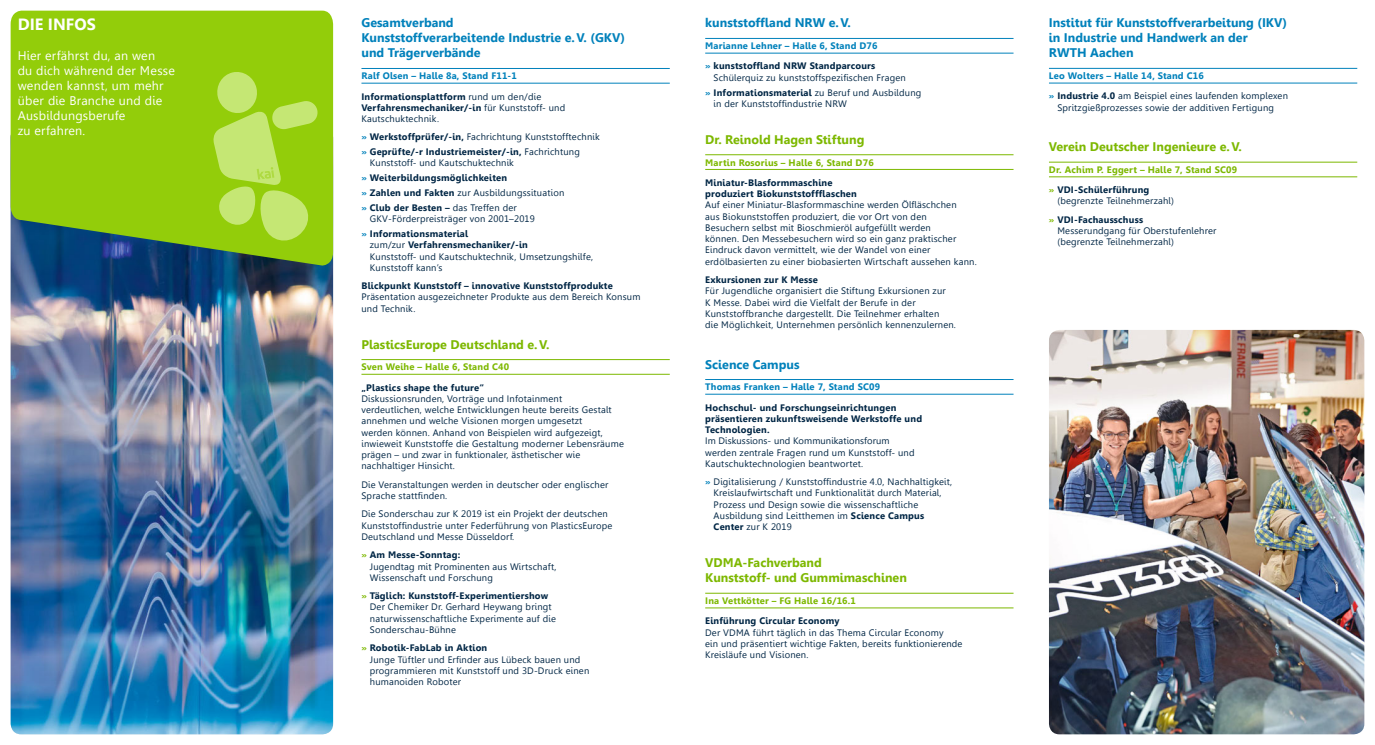
<style>
.page{position:relative;width:1375px;height:745px;background:#fff}
.page>*{position:absolute;margin:0;border:0;box-sizing:border-box;transform-origin:0 0}
.t1{font:700 16.25px "Gisha";color:#fff}
.t2{font:700 12.5px/15px "Gisha";color:#0081bb}
.t3{font:700 12.5px/15px "Gisha";color:#7db800}
.t4{font:12.5px/15px "Gisha";letter-spacing:.02em;color:#fff}
.t5{font:9.38px/11.2px "Gisha";letter-spacing:.02em;color:#002645}
.t6{font:700 9.38px/11.2px "Gisha";letter-spacing:.02em;color:#002645}
.t7{font:700 9.38px/20.1px "Gisha";letter-spacing:.02em;color:#0081bb}
.t8{font:700 9.38px/20.1px "Gisha";letter-spacing:.02em;color:#7db800}
.s1{color:#002645}
.s2{font-weight:400;color:#002645}
.s3{font-weight:700}
.s4{color:#0081bb}
.s5{font-weight:400}
.s6{font-weight:700;color:#0081bb}
.s7{font-weight:700;color:#7db800}
</style>
<div class="page">
<img style="left:11px;top:265px;width:322px;height:468px">
<svg style="left:11px;top:11px;width:322px;height:254px;background:#84bd16"></svg>
<svg style="left:211px;top:70px;width:108px;height:174px;background:#aad83a"></svg>
<hr style="left:705px;top:38px;width:308px;height:1px;background:#0081bb">
<hr style="left:705px;top:53px;width:308px;height:1px;background:#0081bb">
<hr style="left:705px;top:154px;width:308px;height:1px;background:#7db800">
<hr style="left:705px;top:169px;width:308px;height:1px;background:#7db800">
<hr style="left:705px;top:379px;width:308px;height:1px;background:#0081bb">
<hr style="left:705px;top:393px;width:308px;height:1px;background:#0081bb">
<hr style="left:705px;top:592px;width:308px;height:1px;background:#7db800">
<hr style="left:705px;top:607px;width:308px;height:1px;background:#7db800">
<hr style="left:361px;top:68px;width:309px;height:1px;background:#0081bb">
<hr style="left:361px;top:83px;width:309px;height:1px;background:#0081bb">
<hr style="left:361px;top:359px;width:309px;height:1px;background:#7db800">
<hr style="left:361px;top:374px;width:309px;height:1px;background:#7db800">
<img style="left:1049px;top:330px;width:315px;height:403px">
<hr style="left:1049px;top:68px;width:308px;height:1px;background:#0081bb">
<hr style="left:1049px;top:83px;width:308px;height:1px;background:#0081bb">
<hr style="left:1049px;top:162px;width:308px;height:1px;background:#7db800">
<hr style="left:1049px;top:176px;width:308px;height:1px;background:#7db800">
<h1 class="t1" style="left:18px;top:15px;width:80px">DIE INFOS</h1>
<h2 class="t4" style="left:18px;top:48px;width:159px">Hier erfährst du, an wen<br>du dich während der Messe wenden kannst, um mehr über die Branche und die<br>Ausbildungsberufe<br>zu erfahren.</h2>
<h2 class="t2" style="left:361px;top:16px;width:265px">Gesamtverband<br>Kunststoffverarbeitende Industrie e.V. (GKV) und Trägerverbände</h2>
<p class="t7" style="left:361px;top:66px;width:181px">Ralf Olsen – Halle 8a, Stand F11-1<br><span class="s1">Informationsplattform</span> <span class="s2">rund um den/die</span></p>
<p class="t5" style="left:361px;top:102px;width:205px"><span class="s3">Verfahrensmechaniker/-in</span> für Kunststoff- und<br>Kautschuktechnik.</p>
<p class="t6" style="left:361px;top:130px;width:240px;line-height:14.8px"><span class="s4">»</span> Werkstoffprüfer/-in, <span class="s5">Fachrichtung Kunststofftechnik </span><span class="s4">»</span> Geprüfte/-r Industriemeister/-in, <span class="s5">Fachrichtung</span></p>
<p class="t5" style="left:361px;top:156px;width:204px;line-height:14.8px;text-indent:8px">Kunststoff- und Kautschuktechnik<br><span class="s6">»</span> <span class="s3">Weiterbildungsmöglichkeiten<br></span><span class="s6">»</span> <span class="s3">Zahlen und Fakten</span> zur Ausbildungssituation <span class="s6">»</span> <span class="s3">Club der Besten –</span> das Treffen der</p>
<p class="t5" style="left:361px;top:211px;width:175px;line-height:14.8px;text-indent:8px">GKV-Förderpreisträger von 2001–2019 <span class="s6">»</span> <span class="s3">Informationsmaterial</span></p>
<p class="t5" style="left:370px;top:239px;width:225px">zum/zur <span class="s3">Verfahrensmechaniker/-in<br></span>Kunststoff- und Kautschuktechnik, Umsetzungshilfe,<br>Kunststoff kann’s</p>
<p class="t6" style="left:361px;top:280px;width:253px">Blickpunkt Kunststoff – innovative Kunststoffprodukte</p>
<p class="t5" style="left:361px;top:291px;width:280px">Präsentation ausgezeichneter Produkte aus dem Bereich Konsum und Technik.</p>
<h2 class="t3" style="left:361px;top:336px;width:190px">PlasticsEurope Deutschland e.V.</h2>
<p class="t8" style="left:361px;top:357px;width:149px">Sven Weihe – Halle 6, Stand C40</p>
<p class="t6" style="left:361px;top:381px;width:124px">„Plastics shape the future“</p>
<p class="t5" style="left:361px;top:393px;width:264px">Diskussionsrunden, Vorträge und Infotainment verdeutlichen, welche Entwicklungen heute bereits Gestalt annehmen und welche Visionen morgen umgesetzt<br>werden können. Anhand von Beispielen wird aufgezeigt, inwieweit Kunststoffe die Gestaltung moderner Lebensräume prägen – und zwar in funktionaler, ästhetischer wie nachhaltiger Hinsicht.</p>
<p class="t5" style="left:361px;top:478px;width:248px">Die Veranstaltungen werden in deutscher oder englischer<br>Sprache stattfinden.</p>
<p class="t5" style="left:361px;top:508px;width:253px">Die Sonderschau zur K 2019 ist ein Projekt der deutschen<br>Kunststoffindustrie unter Federführung von PlasticsEurope<br>Deutschland und Messe Düsseldorf.</p>
<p class="t5" style="left:370px;top:549px;width:188px;text-indent:-8px"><span class="s7">»</span> <span class="s3">Am Messe-Sonntag:<br></span>Jugendtag mit Prominenten aus Wirtschaft,<br>Wissenschaft und Forschung</p>
<p class="t5" style="left:370px;top:590px;width:188px;text-indent:-8px"><span class="s7">»</span> <span class="s3">Täglich: Kunststoff-Experimentiershow </span>Der Chemiker Dr. Gerhard Heywang bringt naturwissenschaftliche Experimente auf die Sonderschau-Bühne</p>
<p class="t5" style="left:370px;top:642px;width:221px;text-indent:-8px"><span class="s7">»</span> <span class="s3">Robotik-FabLab in Aktion<br></span>Junge Tüftler und Erfinder aus Lübeck bauen und programmieren mit Kunststoff und 3D-Druck einen humanoiden Roboter</p>
<h2 class="t2" style="left:705px;top:16px;width:147px">kunststoffland NRW e.V.</h2>
<p class="t7" style="left:705px;top:36px;width:174px">Marianne Lehner – Halle 6, Stand D76 » <span class="s1">kunststoffland NRW Standparcours</span></p>
<p class="t5" style="left:705px;top:70px;width:218px;line-height:14.8px;text-indent:8px">Schülerquiz zu kunststoffspezifischen Fragen<br><span class="s6">»</span> <span class="s3">Informationsmaterial</span> zu Beruf und Ausbildung</p>
<p class="t5" style="left:714px;top:98px;width:135px">in der Kunststoffindustrie NRW</p>
<h2 class="t3" style="left:705px;top:132px;width:161px">Dr. Reinold Hagen Stiftung</h2>
<p class="t8" style="left:705px;top:152px;width:170px">Martin Rosorius – Halle 6, Stand D76</p>
<p class="t6" style="left:705px;top:177px;width:153px">Miniatur-Blasformmaschine produziert Biokunststoffflaschen</p>
<p class="t5" style="left:705px;top:199px;width:273px">Auf einer Miniatur-Blasformmaschine werden Ölfläschchen<br>aus Biokunststoffen produziert, die vor Ort von den<br>Besuchern selbst mit Bioschmieröl aufgefüllt werden<br>können. Den Messebesuchern wird so ein ganz praktischer Eindruck davon vermittelt, wie der Wandel von einer erdölbasierten zu einer biobasierten Wirtschaft aussehen kann.</p>
<p class="t6" style="left:705px;top:274px;width:114px">Exkursionen zur K Messe</p>
<p class="t5" style="left:705px;top:285px;width:252px">Für Jugendliche organisiert die Stiftung Exkursionen zur<br>K Messe. Dabei wird die Vielfalt der Berufe in der Kunststoffbranche dargestellt. Die Teilnehmer erhalten<br>die Möglichkeit, Unternehmen persönlich kennenzulernen.</p>
<h2 class="t2" style="left:705px;top:356px;width:96px">Science Campus</h2>
<p class="t7" style="left:705px;top:377px;width:176px">Thomas Franken – Halle 7, Stand SC09</p>
<p class="t6" style="left:705px;top:401px;width:218px">Hochschul- und Forschungseinrichtungen präsentieren zukunftsweisende Werkstoffe und<br>Technologien.</p>
<p class="t5" style="left:705px;top:435px;width:211px">Im Diskussions- und Kommunikationsforum werden zentrale Fragen rund um Kunststoff- und<br>Kautschuktechnologien beantwortet.</p>
<p class="t5" style="left:714px;top:476px;width:240px;text-indent:-8px"><span class="s6">»</span> Digitalisierung / Kunststoffindustrie 4.0, Nachhaltigkeit, Kreislaufwirtschaft und Funktionalität durch Material, Prozess und Design sowie die wissenschaftliche Ausbildung sind Leitthemen im <span class="s3">Science Campus Center</span> zur K 2019</p>
<h2 class="t3" style="left:705px;top:555px;width:203px">VDMA-Fachverband<br>Kunststoff- und Gummimaschinen</h2>
<p class="t8" style="left:705px;top:590px;width:152px">Ina Vettkötter – FG Halle 16/16.1</p>
<p class="t6" style="left:705px;top:615px;width:136px">Einführung Circular Economy</p>
<p class="t5" style="left:705px;top:626px;width:259px">Der VDMA führt täglich in das Thema Circular Economy<br>ein und präsentiert wichtige Fakten, bereits funktionierende<br>Kreisläufe und Visionen.</p>
<h2 class="t2" style="left:1049px;top:16px;width:240px">Institut für Kunststoffverarbeitung (IKV) in Industrie und Handwerk an der<br>RWTH Aachen</h2>
<p class="t5" style="left:1049px;top:66px;width:240px;line-height:20.1px"><span class="s6">Leo Wolters – Halle 14, Stand C16<br>»</span> <span class="s3">Industrie 4.0</span> am Beispiel eines laufenden komplexen</p>
<p class="t5" style="left:1057px;top:102px;width:218px">Spritzgießprozesses sowie der additiven Fertigung</p>
<h2 class="t3" style="left:1049px;top:139px;width:194px">Verein Deutscher Ingenieure e.V.</h2>
<p class="t8" style="left:1049px;top:160px;width:190px">Dr. Achim P. Eggert – Halle 7, Stand SC09 » <span class="s1">VDI-Schülerführung</span></p>
<p class="t5" style="left:1049px;top:192px;width:127px;line-height:18.4px;text-indent:8px">(begrenzte Teilnehmerzahl) <span class="s7">»</span> <span class="s3">VDI-Fachausschuss</span></p>
<p class="t5" style="left:1057px;top:225px;width:161px">Messerundgang für Oberstufenlehrer (begrenzte Teilnehmerzahl)</p>
</div>
